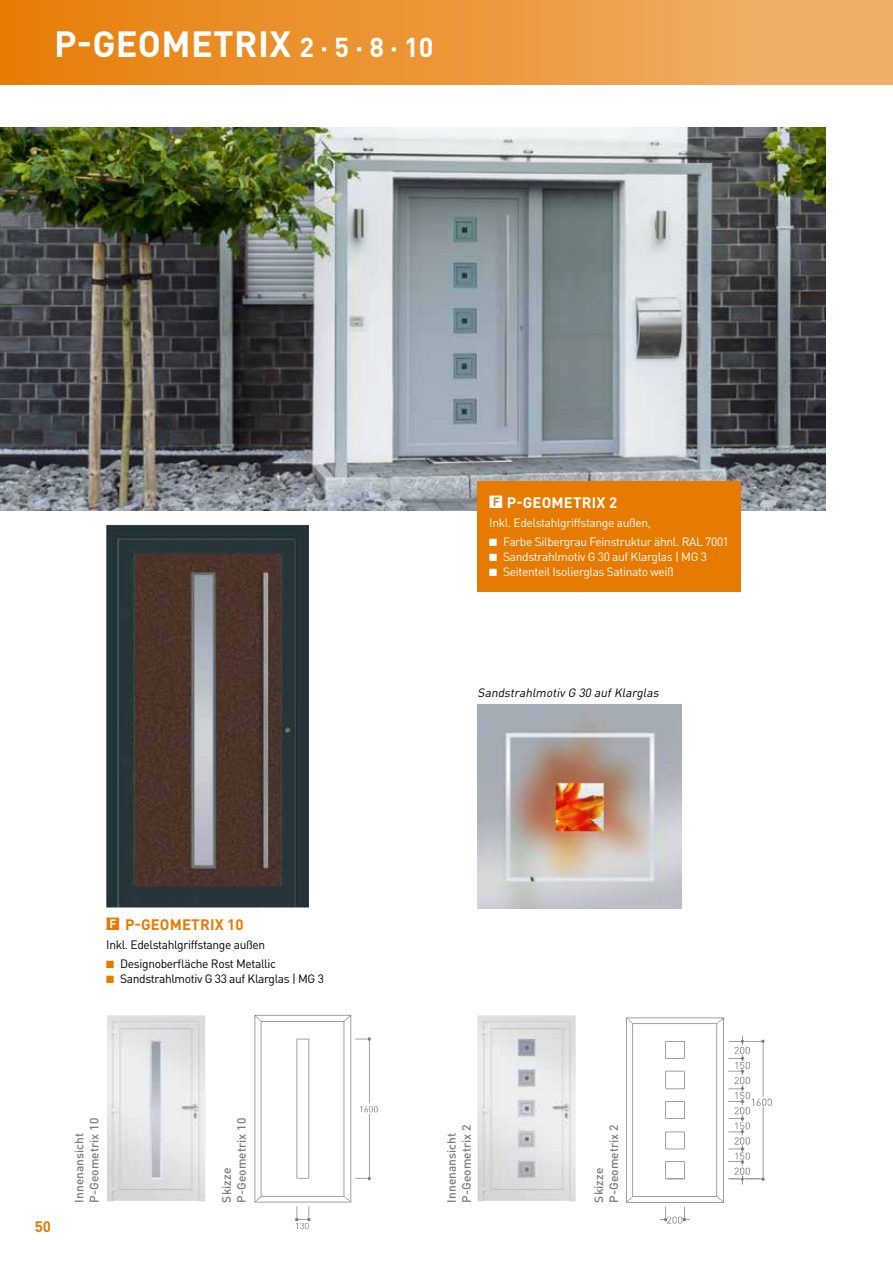
<style>
.page{position:relative;width:893px;height:1263px;background:#fff}
.page>*{position:absolute;margin:0;border:0;box-sizing:border-box;transform-origin:0 0}
.t1{font:700 36px "DIN Pro";letter-spacing:.01em;color:#fff}
.t2{font:700 15px "DIN Pro";letter-spacing:.01em;color:#e77a00}
.t3{font:700 15px "DIN Pro";letter-spacing:.01em;color:#fff}
.t4{font:12px "DIN Pro";letter-spacing:-.03em;color:#fff}
.t5{font:12px "DIN Pro";letter-spacing:-.03em;color:#000}
.t6{font:500 12px/15px "DIN Pro";color:#7c7c7c}
.t7{font:italic 12px "DIN Pro";color:#000}
.s1{font-size:27px}
.s2{font-size:12px;color:#fff}
.s3{color:#e77a00}
.s4{font-size:12px;color:#e77a00}
</style>
<div class="page">
<img style="left:0;top:128px;width:826px;height:382px">
<div style="left:478px;top:481px;width:263px;height:110px;background:#e77a00"></div>
<img style="left:626px;top:1017px;width:146px;height:207px">
<img style="left:478px;top:705px;width:204px;height:204px">
<img style="left:106px;top:525px;width:203px;height:382px">
<img style="left:254px;top:1014px;width:124px;height:216px">
<img style="left:107px;top:1015px;width:98px;height:186px">
<img style="left:478px;top:1015px;width:98px;height:186px">
<div style="left:0;top:0;width:893px;height:85px;background:linear-gradient(to right,#e77e08,#f1b36f)"></div>
<hr style="left:892px;top:0;width:1px;height:85px;background:#e77a00">
<h1 class="t1" style="left:54px;top:20px;width:381px">P-GEOMETRIX <span class="s1">2 · 5 · 8 · 10</span></h1>
<p class="t2" style="left:106px;top:914px;width:139px">■<span class="s2">F</span> P-GEOMETRIX 10</p>
<p class="t5" style="left:106px;top:937px;width:160px">Inkl. Edelstahlgriffstange außen</p>
<p class="t5" style="left:106px;top:956px;width:171px"><span class="s3">■</span> Designoberfläche Rost Metallic</p>
<p class="t5" style="left:106px;top:971px;width:219px"><span class="s3">■</span> Sandstrahlmotiv G 33 auf Klarglas | MG 3</p>
<p class="t3" style="left:489px;top:492px;width:129px">■<span class="s4">F</span> P-GEOMETRIX 2</p>
<p class="t4" style="left:489px;top:514px;width:163px">Inkl. Edelstahlgriffstange außen,</p>
<p class="t4" style="left:489px;top:534px;width:241px">■ Farbe Silbergrau Feinstruktur ähnl. RAL 7001</p>
<p class="t4" style="left:489px;top:549px;width:219px">■ Sandstrahlmotiv G 30 auf Klarglas | MG 3</p>
<p class="t4" style="left:489px;top:564px;width:186px">■ Seitenteil Isolierglas Satinato weiß</p>
<p class="t7" style="left:478px;top:685px;width:185px">Sandstrahlmotiv G 30 aufKlarglas</p>
<p class="t2" style="left:35px;top:1216px;width:18px">50</p>
<p class="t6" style="left:71px;top:1202px;width:86px;rotate:-90deg">Innenansicht<br>P-Geometrix 10</p>
<p class="t6" style="left:219px;top:1202px;width:86px;rotate:-90deg">Skizze<br>P-Geometrix 10</p>
<p class="t6" style="left:443px;top:1202px;width:80px;rotate:-90deg">Innenansicht<br>P-Geometrix 2</p>
<p class="t6" style="left:591px;top:1202px;width:80px;rotate:-90deg">Skizze<br>P-Geometrix 2</p>
</div>
